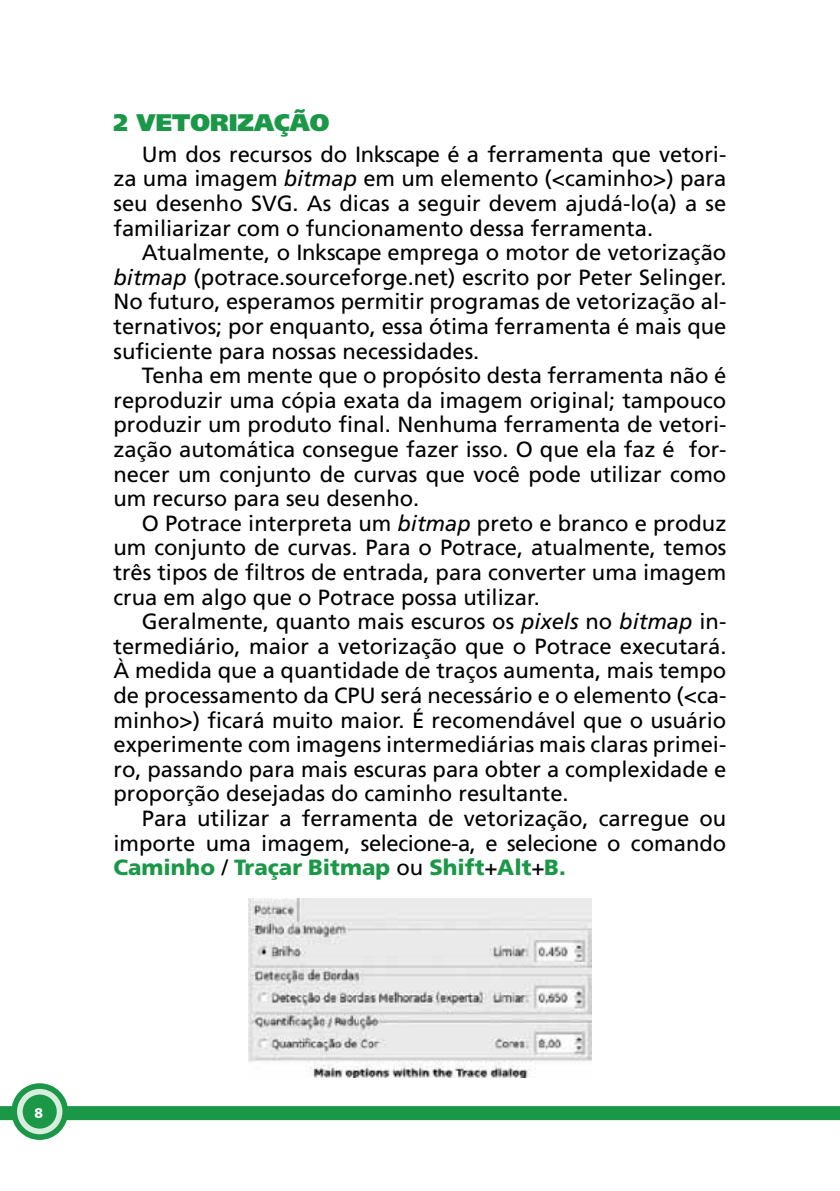
<style>
.page{position:relative;width:840px;height:1191px;background:#fff}
.page>*{position:absolute;margin:0;border:0;box-sizing:border-box;transform-origin:0 0}
.t1{font:900 24px "Frutiger LT Std";color:#1b9748}
.t2{font:22px/24.6px "Frutiger LT Std";color:#000;text-align:justify}
.t3{font:900 14px "Frutiger";color:#fff}
.s1{font-style:italic}
.s2{font-weight:900;color:#1b9748}
</style>
<div class="page">
<div style="left:0;top:1106px;width:839px;height:14px;background:#1b9748"></div>
<svg style="left:11px;top:1083px;width:57px;height:57px"></svg>
<div style="left:17px;top:1089px;width:45px;height:45px;background:#d7eddd;border-radius:50%"></div>
<div style="left:23px;top:1094px;width:34px;height:34px;background:#1b9748;border-radius:50%"></div>
<svg style="left:839px;top:1106px;width:1px;height:14px"></svg>
<img style="left:248px;top:899px;width:343px;height:178px">
<p class="t1" style="left:113px;top:108px;width:217px">2 VETORIZAÇÃO</p>
<p class="t2" style="left:113px;top:142px;width:614px;text-indent:28px">Um dos recursos do Inkscape é a ferramenta que vetori&shy;za uma imagem <span class="s1">bitmap</span> em um elemento (&lt;caminho&gt;) para seu desenho SVG. As dicas a seguir devem ajudá-lo(a) a se familiarizar com o funcionamento dessa ferramenta.</p>
<p class="t2" style="left:113px;top:240px;width:614px;text-indent:28px">Atualmente, o Inkscape emprega o motor de vetorização <span class="s1">bitmap</span> (potrace.sourceforge.net) escrito por Peter Selinger.<br>No futuro, esperamos permitir programas de vetorização al&shy;ternativos; por enquanto, essa ótima ferramenta é mais que suficiente para nossas necessidades.</p>
<p class="t2" style="left:113px;top:363px;width:614px;text-indent:28px">Tenha em mente que o propósito desta ferramenta não é reproduzir uma cópia exata da imagem original; tampouco produzir um produto final. Nenhuma ferramenta de vetori&shy;zação automática consegue fazer isso. O que ela faz é for&shy;necer um conjunto de curvas que você pode utilizar como um recurso para seu desenho.</p>
<p class="t2" style="left:113px;top:511px;width:614px;text-indent:28px">O Potrace interpreta um <span class="s1">bitmap</span> preto e branco e produz um conjunto de curvas. Para o Potrace, atualmente, temos três tipos de filtros de entrada, para converter uma imagem crua em algo que o Potrace possa utilizar.</p>
<p class="t2" style="left:113px;top:609px;width:614px;text-indent:28px">Geralmente, quanto mais escuros os <span class="s1">pixels</span> no <span class="s1">bitmap</span> in&shy;termediário, maior a vetorização que o Potrace executará.<br>À medida que a quantidade de traços aumenta, mais tempo de processamento da CPU será necessário e o elemento (&lt;ca&shy;minho&gt;) ficará muito maior. É recomendável que o usuário experimente com imagens intermediárias mais claras primei&shy;ro, passando para mais escuras para obter a complexidade e proporção desejadas do caminho resultante.</p>
<p class="t2" style="left:113px;top:806px;width:614px;text-indent:28px">Para utilizar a ferramenta de vetorização, carregue ou importe uma imagem, selecione-a, e selecione o comando <span class="s2">Caminho</span> / <span class="s2">Traçar Bitmap</span> ou <span class="s2">Shift</span>+<span class="s2">Alt</span>+<span class="s2">B.</span></p>
<p class="t3" style="left:35px;top:1104px;width:10px">8</p>
</div>
